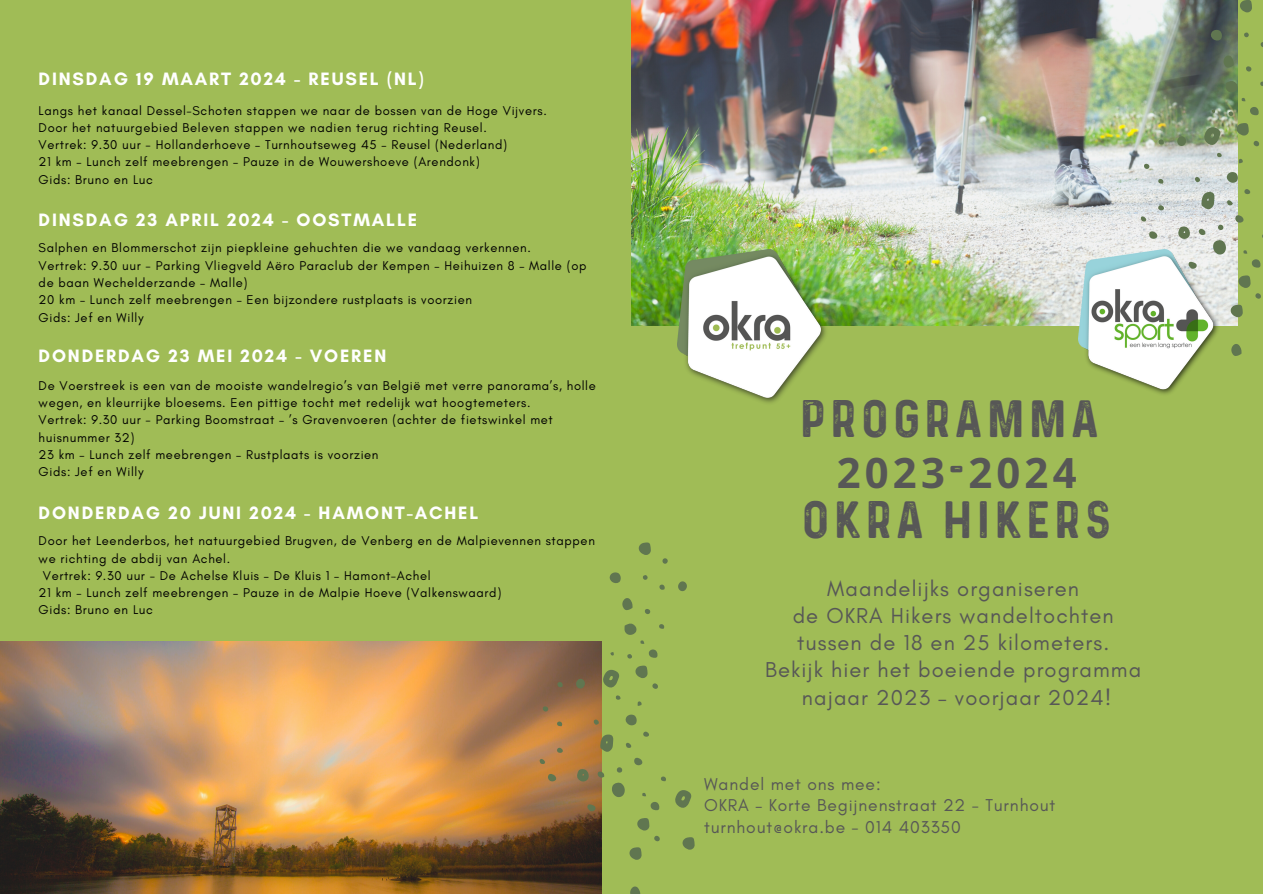
<style>
.page{position:relative;width:1263px;height:894px;background:#fff}
.page>*{position:absolute;margin:0;border:0;box-sizing:border-box;transform-origin:0 0}
.t1{font:41.85px "Prequel Demo";letter-spacing:.1em;color:#575756}
.t2{font:700 41.85px "Noto Sans";letter-spacing:.1em;color:#575756}
.t3{font:21.9px "Glacial Indifference";letter-spacing:.05em;color:#575756}
.t4{font:700 18.3px "Glacial Indifference";letter-spacing:.1em;color:#fff}
.t5{font:17.4px "Glacial Indifference";letter-spacing:.05em;color:#575756}
.t6{font:12.9px/17.2px "Glacial Indifference";letter-spacing:.05em;color:#000}
.s1{font-family:"Prequel Demo";font-weight:400}
</style>
<div class="page">
<div style="left:0;top:0;width:1263px;height:893px;background:#a0bc56"></div>
<img style="left:631px;top:0;width:606px;height:325px">
<img style="left:0;top:641px;width:601px;height:252px">
<img style="left:677px;top:249px;width:153px;height:154px">
<img style="left:1079px;top:249px;width:181px;height:145px">
<svg style="left:603px;top:670px;width:16px;height:18px"></svg>
<svg style="left:675px;top:790px;width:16px;height:18px"></svg>
<svg style="left:600px;top:734px;width:13px;height:17px"></svg>
<svg style="left:612px;top:782px;width:13px;height:14px"></svg>
<svg style="left:638px;top:542px;width:13px;height:13px"></svg>
<svg style="left:629px;top:847px;width:13px;height:12px"></svg>
<svg style="left:624px;top:623px;width:12px;height:11px"></svg>
<svg style="left:576px;top:768px;width:13px;height:13px"></svg>
<svg style="left:622px;top:598px;width:11px;height:12px"></svg>
<svg style="left:630px;top:886px;width:10px;height:7px"></svg>
<svg style="left:625px;top:714px;width:12px;height:11px"></svg>
<svg style="left:609px;top:572px;width:12px;height:11px"></svg>
<svg style="left:678px;top:581px;width:9px;height:10px"></svg>
<svg style="left:649px;top:649px;width:9px;height:8px"></svg>
<svg style="left:634px;top:757px;width:9px;height:8px"></svg>
<svg style="left:587px;top:803px;width:8px;height:8px"></svg>
<svg style="left:598px;top:771px;width:6px;height:6px"></svg>
<svg style="left:635px;top:665px;width:23px;height:23px"></svg>
<svg style="left:626px;top:743px;width:6px;height:5px"></svg>
<svg style="left:662px;top:558px;width:6px;height:5px"></svg>
<svg style="left:617px;top:767px;width:5px;height:5px"></svg>
<svg style="left:659px;top:624px;width:5px;height:4px"></svg>
<svg style="left:643px;top:731px;width:6px;height:6px"></svg>
<svg style="left:548px;top:773px;width:9px;height:8px"></svg>
<svg style="left:540px;top:758px;width:5px;height:6px"></svg>
<svg style="left:557px;top:747px;width:6px;height:6px"></svg>
<svg style="left:645px;top:609px;width:5px;height:5px"></svg>
<svg style="left:643px;top:575px;width:5px;height:4px"></svg>
<svg style="left:659px;top:584px;width:6px;height:5px"></svg>
<svg style="left:576px;top:678px;width:9px;height:10px"></svg>
<svg style="left:557px;top:721px;width:5px;height:5px"></svg>
<svg style="left:543px;top:706px;width:5px;height:5px"></svg>
<svg style="left:557px;top:681px;width:6px;height:6px"></svg>
<svg style="left:593px;top:719px;width:6px;height:5px"></svg>
<svg style="left:627px;top:654px;width:5px;height:4px"></svg>
<svg style="left:616px;top:695px;width:5px;height:4px"></svg>
<svg style="left:638px;top:701px;width:4px;height:4px"></svg>
<svg style="left:682px;top:837px;width:13px;height:12px"></svg>
<svg style="left:637px;top:818px;width:23px;height:23px"></svg>
<svg style="left:661px;top:776px;width:5px;height:5px"></svg>
<svg style="left:642px;top:793px;width:18px;height:17px"></svg>
<svg style="left:1203px;top:126px;width:17px;height:20px"></svg>
<svg style="left:1201px;top:192px;width:13px;height:17px"></svg>
<svg style="left:1213px;top:239px;width:13px;height:15px"></svg>
<svg style="left:1235px;top:123px;width:14px;height:12px"></svg>
<svg style="left:1240px;top:0;width:12px;height:12px"></svg>
<svg style="left:1229px;top:304px;width:14px;height:13px"></svg>
<svg style="left:1177px;top:226px;width:13px;height:13px"></svg>
<svg style="left:1223px;top:55px;width:11px;height:13px"></svg>
<svg style="left:1231px;top:344px;width:11px;height:12px"></svg>
<svg style="left:1226px;top:172px;width:12px;height:11px"></svg>
<svg style="left:1210px;top:30px;width:12px;height:11px"></svg>
<svg style="left:1250px;top:107px;width:9px;height:8px"></svg>
<svg style="left:1235px;top:215px;width:9px;height:8px"></svg>
<svg style="left:1188px;top:261px;width:9px;height:8px"></svg>
<svg style="left:1199px;top:229px;width:6px;height:6px"></svg>
<svg style="left:1253px;top:141px;width:6px;height:5px"></svg>
<svg style="left:1227px;top:200px;width:6px;height:6px"></svg>
<svg style="left:1218px;top:225px;width:5px;height:5px"></svg>
<svg style="left:1260px;top:81px;width:3px;height:5px"></svg>
<svg style="left:1244px;top:189px;width:6px;height:5px"></svg>
<svg style="left:1149px;top:231px;width:9px;height:8px"></svg>
<svg style="left:1141px;top:216px;width:6px;height:6px"></svg>
<svg style="left:1158px;top:205px;width:6px;height:6px"></svg>
<svg style="left:1246px;top:66px;width:5px;height:5px"></svg>
<svg style="left:1244px;top:32px;width:5px;height:5px"></svg>
<svg style="left:1177px;top:136px;width:9px;height:10px"></svg>
<svg style="left:1158px;top:179px;width:5px;height:5px"></svg>
<svg style="left:1144px;top:164px;width:5px;height:5px"></svg>
<svg style="left:1159px;top:139px;width:5px;height:6px"></svg>
<svg style="left:1194px;top:177px;width:7px;height:5px"></svg>
<svg style="left:1228px;top:111px;width:6px;height:5px"></svg>
<svg style="left:1217px;top:152px;width:5px;height:5px"></svg>
<svg style="left:1239px;top:159px;width:4px;height:4px"></svg>
<svg style="left:1226px;top:80px;width:19px;height:21px"></svg>
<svg style="left:1237px;top:275px;width:24px;height:23px"></svg>
<svg style="left:1243px;top:250px;width:18px;height:17px"></svg>
<svg style="left:1211px;top:109px;width:4px;height:4px"></svg>
<p class="t4" style="left:39px;top:68px;width:387px">DINSDAG 19 MAART 2024 - REUSEL (NL)</p>
<p class="t6" style="left:39px;top:101px;width:510px">Langs het kanaal Dessel-Schoten stappen we naar de bossen van de Hoge Vijvers.<br>Door het natuurgebied Beleven stappen we nadien terug richting Reusel.</p>
<p class="t6" style="left:39px;top:136px;width:470px">Vertrek: 9.30 uur - Hollanderhoeve – Turnhoutseweg 45 – Reusel (Nederland)</p>
<p class="t6" style="left:39px;top:153px;width:443px">21 km – Lunch zelf meebrengen – Pauze in de Wouwershoeve (Arendonk)</p>
<p class="t6" style="left:39px;top:170px;width:116px">Gids: Bruno en Luc</p>
<p class="t4" style="left:39px;top:209px;width:380px">DINSDAG 23 APRIL 2024 - OOSTMALLE</p>
<p class="t6" style="left:39px;top:239px;width:494px">Salphen en Blommerschot zijn piepkleine gehuchten die we vandaag verkennen.</p>
<p class="t6" style="left:39px;top:256px;width:549px">Vertrek: 9.30 uur - Parking Vliegveld Aëro Paraclub der Kempen – Heihuizen 8 – Malle (op de baan Wechelderzande – Malle)</p>
<p class="t6" style="left:39px;top:291px;width:435px">20 km – Lunch zelf meebrengen – Een bijzondere rustplaats is voorzien</p>
<p class="t6" style="left:39px;top:308px;width:106px">Gids: Jef en Willy</p>
<p class="t4" style="left:39px;top:345px;width:349px">DONDERDAG 23 MEI 2024 - VOEREN</p>
<p class="t6" style="left:39px;top:376px;width:559px">De Voerstreek is een van de mooiste wandelregio’s van België met verre panorama’s, holle wegen, en kleurrijke bloesems. Een pittige tocht met redelijk wat hoogtemeters.</p>
<p class="t6" style="left:39px;top:411px;width:516px">Vertrek: 9.30 uur - Parking Boomstraat – ’s Gravenvoeren (achter de fietswinkel met huisnummer 32)</p>
<p class="t6" style="left:39px;top:445px;width:341px">23 km – Lunch zelf meebrengen – Rustplaats is voorzien</p>
<p class="t6" style="left:39px;top:463px;width:106px">Gids: Jef en Willy</p>
<p class="t4" style="left:39px;top:501px;width:441px">DONDERDAG 20 JUNI 2024 - HAMONT-ACHEL</p>
<p class="t6" style="left:39px;top:532px;width:558px">Door het Leenderbos, het natuurgebied Brugven, de Venberg en de Malpievennen stappen we richting de abdij van Achel.</p>
<p class="t6" style="left:43px;top:566px;width:389px">Vertrek: 9.30 uur - De Achelse Kluis – De Kluis 1 – Hamont-Achel</p>
<p class="t6" style="left:39px;top:584px;width:464px">21 km – Lunch zelf meebrengen – Pauze in de Malpie Hoeve (Valkenswaard)</p>
<p class="t6" style="left:39px;top:601px;width:116px">Gids: Bruno en Luc</p>
<p class="t1" style="left:800px;top:395px;width:300px">PROGRAMMA</p>
<p class="t2" style="left:837px;top:442px;width:242px">2023<span class="s1">-</span>2024</p>
<p class="t1" style="left:802px;top:496px;width:311px">OKRA HIKERS</p>
<p class="t3" style="left:827px;top:575px;width:253px">Maandelijks organiseren</p>
<p class="t3" style="left:793px;top:602px;width:322px">de OKRA Hikers wandeltochten</p>
<p class="t3" style="left:797px;top:629px;width:313px">tussen de 18 en 25 kilometers.</p>
<p class="t3" style="left:765px;top:656px;width:377px">Bekijk hier het boeiende programma</p>
<p class="t3" style="left:802px;top:683px;width:311px">najaar 2023 – voorjaar 2024!</p>
<p class="t5" style="left:704px;top:773px;width:178px">Wandel met ons mee:</p>
<p class="t5" style="left:704px;top:794px;width:353px">OKRA – Korte Begijnenstraat 22 - Turnhout</p>
<p class="t5" style="left:704px;top:816px;width:258px">turnhout@okra.be - 014 403350</p>
</div>
